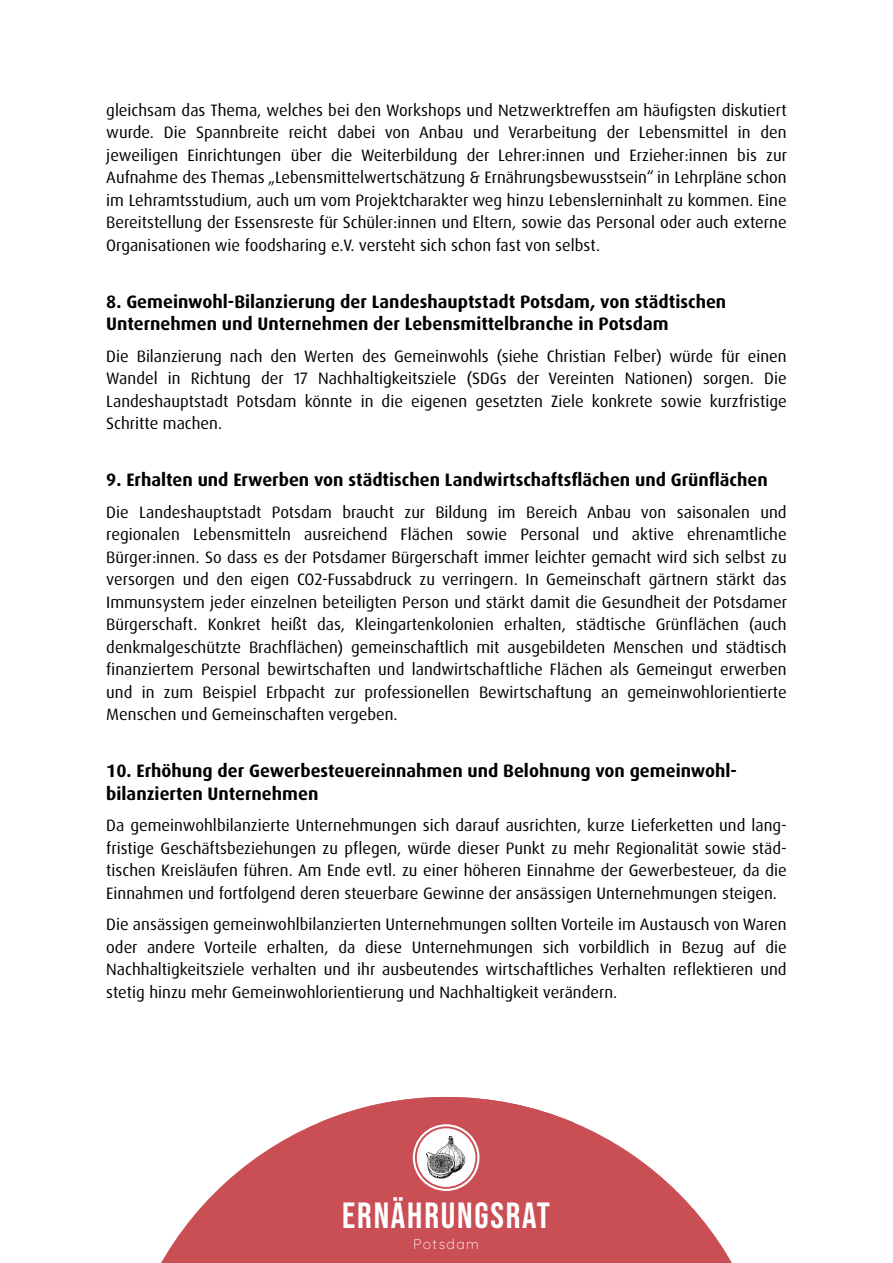
<style>
.page{position:relative;width:893px;height:1263px;background:#fff}
.page>*{position:absolute;margin:0;border:0;box-sizing:border-box;transform-origin:0 0}
.t1{font:36.3px "Bebas Neue";letter-spacing:.05em;color:#fff}
.t2{font:700 18px/22.5px "Dax Pro";color:#000}
.t3{font:16.5px/22.5px "Dax Pro";color:#000;text-align:justify}
.t4{font:300 14.1px "Quicksand";letter-spacing:.095em;color:#fff}
</style>
<div class="page">
<svg style="left:161px;top:1122px;width:571px;height:141px;fill:#ca4f55"></svg>
<svg style="left:319px;top:1097px;width:255px;height:166px;background:#cd6267"></svg>
<p class="t3" style="left:106px;top:99px;width:682px">gleichsam das Thema, welches bei den Workshops und Netzwerktreffen am häufigsten diskutiert wurde. Die Spannbreite reicht dabei von Anbau und Verarbeitung der Lebensmittel in den jeweiligen Einrichtungen über die Weiterbildung der Lehrer:innen und Erzieher:innen bis zur Aufnahme des Themas „Lebensmittelwertschätzung &amp; Ernährungsbewusstsein“ in Lehrpläne schon im Lehramtsstudium, auch um vom Projektcharakter weg hinzu Lebenslerninhalt zu kommen. Eine Bereitstellung der Essensreste für Schüler:innen und Eltern, sowie das Personal oder auch externe Organisationen wie foodsharing e.V. versteht sich schon fast von selbst.</p>
<p class="t2" style="left:106px;top:292px;width:621px">8. Gemeinwohl-Bilanzierung der Landeshauptstadt Potsdam, von städtischen<br>Unternehmen und Unternehmen der Lebensmittelbranche in Potsdam</p>
<p class="t3" style="left:106px;top:345px;width:682px">Die Bilanzierung nach den Werten des Gemeinwohls (siehe Christian Felber) würde für einen Wandel in Richtung der 17 Nachhaltigkeitsziele (SDGs der Vereinten Nationen) sorgen. Die Landeshauptstadt Potsdam könnte in die eigenen gesetzten Ziele konkrete sowie kurzfristige Schritte machen.</p>
<p class="t2" style="left:106px;top:470px;width:663px">9. Erhalten und Erwerben von städtischen Landwirtschaftsflächen und Grünflächen</p>
<p class="t3" style="left:106px;top:501px;width:682px">Die Landeshauptstadt Potsdam braucht zur Bildung im Bereich Anbau von saisonalen und regionalen Lebensmitteln ausreichend Flächen sowie Personal und aktive ehrenamtliche Bürger:innen. So dass es der Potsdamer Bürgerschaft immer leichter gemacht wird sich selbst zu versorgen und den eigen CO2-Fussabdruck zu verringern. In Gemeinschaft gärtnern stärkt das Immunsystem jeder einzelnen beteiligten Person und stärkt damit die Gesundheit der Potsdamer Bürgerschaft. Konkret heißt das, Kleingartenkolonien erhalten, städtische Grünflächen (auch denkmalgeschützte Brachflächen) gemeinschaftlich mit ausgebildeten Menschen und städtisch finanziertem Personal bewirtschaften und landwirtschaftliche Flächen als Gemeingut erwerben und in zum Beispiel Erbpacht zur professionellen Bewirtschaftung an gemeinwohlorientierte Menschen und Gemeinschaften vergeben.</p>
<p class="t2" style="left:106px;top:761px;width:632px">10. Erhöhung der Gewerbesteuereinnahmen und Belohnung von gemeinwohl&shy;bilanzierten Unternehmen</p>
<p class="t3" style="left:106px;top:814px;width:682px">Da gemeinwohlbilanzierte Unternehmungen sich darauf ausrichten, kurze Lieferketten und lang&shy;fristige Geschäftsbeziehungen zu pflegen, würde dieser Punkt zu mehr Regionalität sowie städ&shy;tischen Kreisläufen führen. Am Ende evtl. zu einer höheren Einnahme der Gewerbesteuer, da die Einnahmen und fortfolgend deren steuerbare Gewinne der ansässigen Unternehmungen steigen.</p>
<p class="t3" style="left:106px;top:913px;width:682px">Die ansässigen gemeinwohlbilanzierten Unternehmungen sollten Vorteile im Austausch von Waren oder andere Vorteile erhalten, da diese Unternehmungen sich vorbildlich in Bezug auf die Nachhaltigkeitsziele verhalten und ihr ausbeutendes wirtschaftliches Verhalten reflektieren und stetig hinzu mehr Gemeinwohlorientierung und Nachhaltigkeit verändern.</p>
<h1 class="t1" style="left:342px;top:1195px;width:209px">ERNÄHRUNGSRAT</h1>
<p class="t4" style="left:413px;top:1234px;width:67px">Potsdam</p>
</div>
